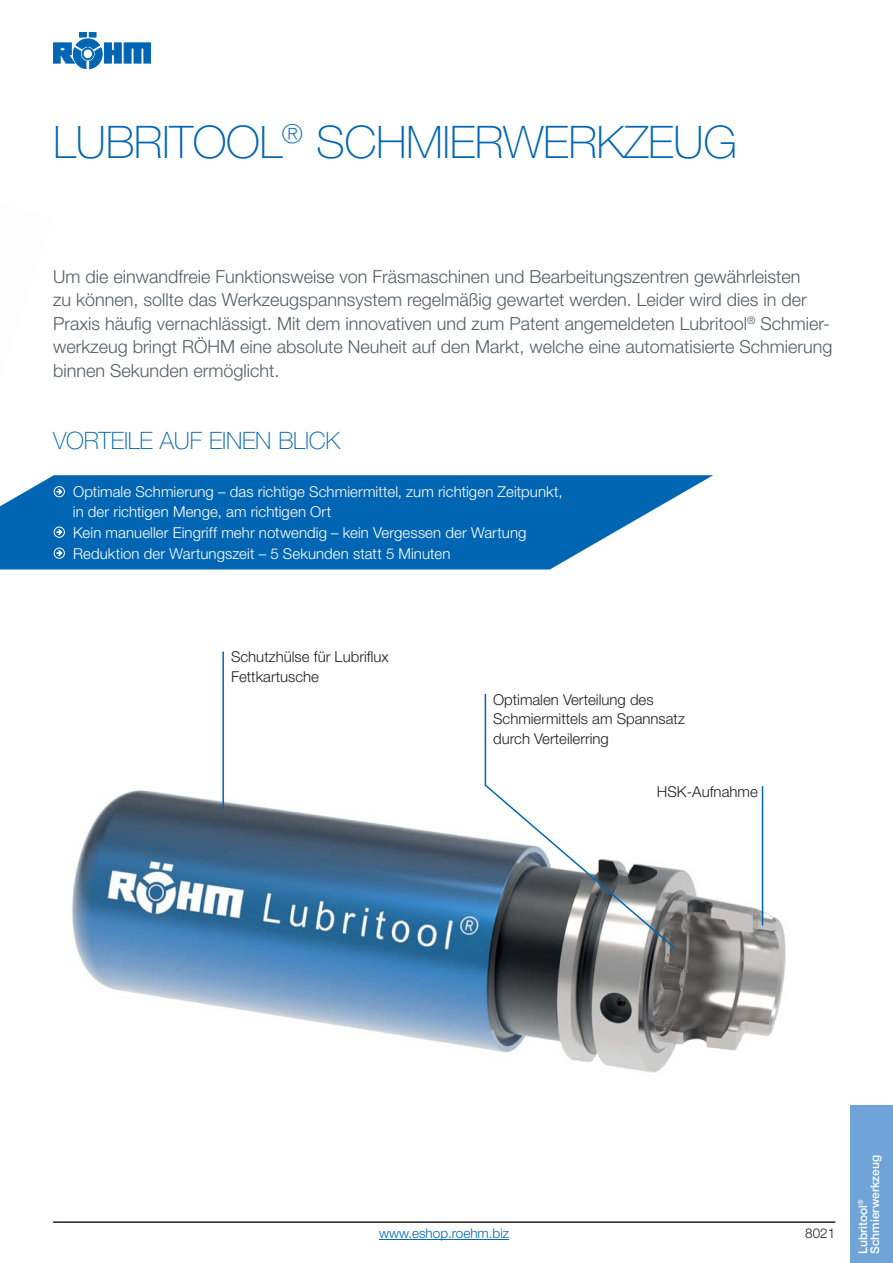
<style>
.page{position:relative;width:893px;height:1263px;background:#fff}
.page>*{position:absolute;margin:0;border:0;box-sizing:border-box;transform-origin:0 0}
.t1{font:100 45px "Helvetica Neue LT Std";letter-spacing:-.01em;color:#0066b3}
.t2{font:100 24px "Helvetica Neue LT Std";letter-spacing:-.01em;color:#0066b3}
.t3{font:300 18px/23.4px "Helvetica Neue LT Std";color:#525e66}
.t4{font:300 15px/19.5px "Helvetica Neue LT Std";letter-spacing:.005em;color:#fff}
.t5{font:300 15px/19.5px "Helvetica Neue LT Std";color:#231f20}
.t6{font:300 13.5px "Helvetica Neue LT Std";color:#0066b3}
.t7{font:300 13.5px "Helvetica Neue LT Std";color:#231f20}
.t8{font:500 12px/12px "Helvetica Neue LT Std";color:#fff}
</style>
<div class="page">
<svg style="left:53px;top:32px;width:98px;height:37px"></svg>
<div style="left:82px;top:48px;width:12px;height:12px;border:1px solid #0066b3;border-radius:50%"></div>
<div style="left:83px;top:49px;width:10px;height:10px;border:1px solid #0066b3;border-radius:50%"></div>
<hr style="left:53px;top:1221px;width:782px;height:2px;background:#231f20">
<div style="left:850px;top:1105px;width:43px;height:158px;background:#70a4d8"></div>
<hr style="left:379px;top:1239px;width:130px;height:1px;background:#0066b3">
<svg style="left:0;top:475px;width:713px;height:95px;background:#217abd"></svg>
<div style="left:54px;top:486px;width:11px;height:11px;border:1px solid #fff;border-radius:50%"></div>
<svg style="left:57px;top:489px;width:5px;height:5px"></svg>
<div style="left:54px;top:527px;width:11px;height:11px;border:1px solid #fff;border-radius:50%"></div>
<svg style="left:57px;top:530px;width:5px;height:5px"></svg>
<div style="left:54px;top:548px;width:11px;height:11px;border:1px solid #fff;border-radius:50%"></div>
<svg style="left:57px;top:551px;width:5px;height:5px"></svg>
<img style="left:72px;top:758px;width:714px;height:315px">
<hr style="left:222px;top:652px;width:2px;height:158px;background:#0066b3">
<hr style="left:762px;top:786px;width:1px;height:140px;background:#0066b3">
<hr style="left:485px;top:694px;width:1px;height:91px;background:#0066b3">
<svg style="left:483px;top:783px;width:195px;height:168px"></svg>
<h1 class="t1" style="left:53px;top:126px;width:685px">LUBRITOOL<sup>®</sup> SCHMIERWERKZEUG</h1>
<p class="t3" style="left:53px;top:266px;width:781px">Um die einwandfreie Funktionsweise von Fräsmaschinen und Bearbeitungszentren gewährleisten<br>zu können, sollte das Werkzeugspannsystem regelmäßig gewartet werden. Leider wird dies in der Praxis häufig vernachlässigt. Mit dem innovativen und zum Patent angemeldeten Lubritool<sup>®</sup> Schmier&shy;werkzeug bringt RÖHM eine absolute Neuheit auf den Markt, welche eine automatisierte Schmierung binnen Sekunden ermöglicht.</p>
<h2 class="t2" style="left:53px;top:432px;width:289px">VORTEILE AUF EINEN BLICK</h2>
<p class="t4" style="left:73px;top:483px;width:491px">Optimale Schmierung – das richtige Schmiermittel, zum richtigen Zeitpunkt, in der richtigen Menge, am richtigen Ort</p>
<p class="t4" style="left:73px;top:523px;width:455px;line-height:21px">Kein manueller Eingriff mehr notwendig – kein Vergessen der Wartung<br>Reduktion der Wartungszeit – 5 Sekunden statt 5 Minuten</p>
<p class="t5" style="left:231px;top:649px;width:159px">Schutzhülse für Lubriflux<br>Fettkartusche</p>
<p class="t5" style="left:493px;top:691px;width:193px">Optimalen Verteilung des<br>Schmiermittels am Spannsatz durch Verteilerring</p>
<p class="t5" style="left:657px;top:783px;width:102px">HSK-Aufnahme</p>
<p class="t6" style="left:379px;top:1229px;width:131px">www.eshop.roehm.biz</p>
<p class="t7" style="left:805px;top:1229px;width:32px">8021</p>
<p class="t8" style="left:858px;top:1254px;width:100px;rotate:-90deg">Lubritool<sup>®<br></sup>Schmierwerkzeug</p>
</div>
